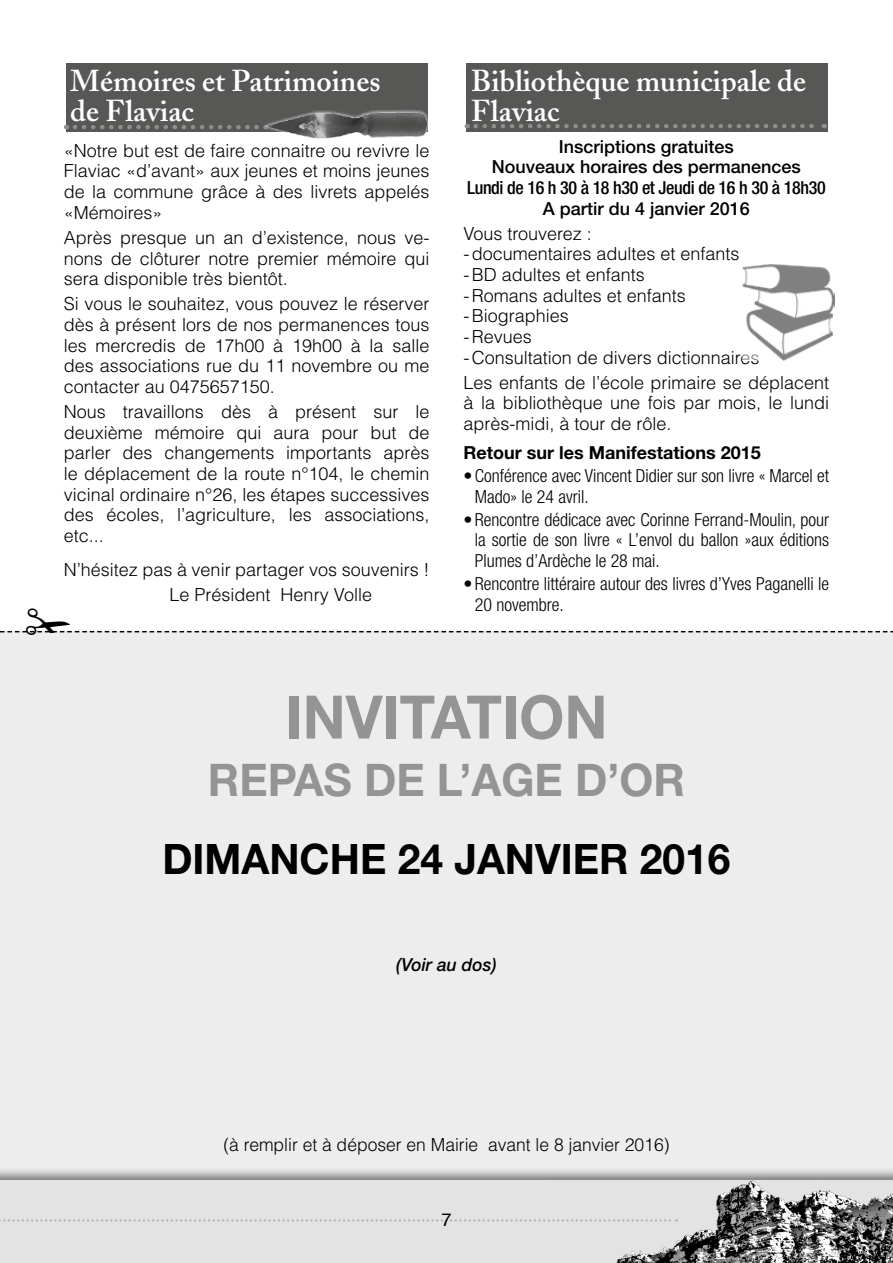
<style>
.page{position:relative;width:893px;height:1263px;background:#fff}
.page>*{position:absolute;margin:0;border:0;box-sizing:border-box;transform-origin:0 0}
.t1{font:700 60px "Helvetica Neue";color:#949494}
.t2{font:700 45px "Helvetica Neue";color:#949494}
.t3{font:700 42px "Helvetica Neue";color:#000}
.t4{font:600 30px/30px "Adobe Caslon";color:#fff}
.t5{font:300 18px/20.7px "Helvetica";color:#000;text-align:justify}
.t6{font:300 condensed 18px/20.7px "Helvetica Neue";color:#000}
.t7{font:500 18px/20.7px "Helvetica Neue";color:#000;text-align:center}
.t8{font:500 condensed 18px "Helvetica Neue";letter-spacing:-.02em;color:#000}
.t9{font:700 18px "Helvetica Neue";color:#000}
.t10{font:italic 500 18px "Helvetica Neue";color:#000}
.t11{font:18px "Helvetica";color:#000}
</style>
<div class="page">
<div style="left:0;top:631px;width:893px;height:632px;background:#ededed"></div>
<div style="left:0;top:1167px;width:893px;height:96px;background:#000;opacity:.5"></div>
<div style="left:0;top:1180px;width:893px;height:83px;background:#e3e3e3"></div>
<img style="left:549px;top:1178px;width:344px;height:85px">
<svg style="left:0;top:1219px;width:677px;height:2px"></svg>
<div style="left:66px;top:64px;width:361px;height:68px;background:#575756"></div>
<svg style="left:75px;top:125px;width:184px;height:4px"></svg>
<div style="left:467px;top:64px;width:361px;height:68px;background:#575756"></div>
<svg style="left:476px;top:124px;width:349px;height:4px"></svg>
<img style="left:742px;top:264px;width:92px;height:96px">
<img style="left:263px;top:109px;width:165px;height:30px">
<svg style="left:0;top:630px;width:893px;height:3px"></svg>
<h3 class="t4" style="left:70px;top:66px;width:312px">Mémoires et Patrimoines de Flaviac</h3>
<p class="t5" style="left:64px;top:140px;width:367px">«Notre but est de faire connaitre ou revivre le Flaviac «d’avant» aux jeunes et moins jeunes de la commune grâce à des livrets appelés «Mémoires»</p>
<p class="t5" style="left:64px;top:227px;width:367px">Après presque un an d’existence, nous ve&shy;nons de clôturer notre premier mémoire qui sera disponible très bientôt.</p>
<p class="t5" style="left:64px;top:293px;width:367px">Si vous le souhaitez, vous pouvez le réserver dès à présent lors de nos permanences tous les mercredis de 17h00 à 19h00 à la salle des associations rue du 11 novembre ou me contacter au 0475657150.</p>
<p class="t5" style="left:64px;top:401px;width:367px">Nous travaillons dès à présent sur le deuxième mémoire qui aura pour but de parler des changements importants après le déplacement de la route n°104, le chemin vicinal ordinaire n°26, les étapes successives des écoles, l’agriculture, les associations, etc...</p>
<p class="t5" style="left:170px;top:557px;width:261px;line-height:24.9px;text-indent:-106px">N’hésitez pas à venir partager vos souvenirs !<br>Le Président Henry Volle</p>
<h3 class="t4" style="left:471px;top:66px;width:337px">Bibliothèque municipale de<br>Flaviac</h3>
<p class="t7" style="left:492px;top:136px;width:310px">Inscriptions gratuites<br>Nouveaux horaires des permanences</p>
<p class="t8" style="left:467px;top:177px;width:360px">Lundi de 16 h 30 à 18 h30 et Jeudi de 16 h 30 à 18h30</p>
<p class="t7" style="left:543px;top:198px;width:209px">A partir du 4 janvier 2016</p>
<p class="t5" style="left:463px;top:223px;width:130px">Vous trouverez :</p>
<p class="t5" style="left:463px;top:243px;width:278px">- documentaires adultes et enfants</p>
<p class="t5" style="left:463px;top:264px;width:183px">- BD adultes et enfants</p>
<p class="t5" style="left:463px;top:285px;width:224px">- Romans adultes et enfants</p>
<p class="t5" style="left:463px;top:305px;width:107px">- Biographies</p>
<p class="t5" style="left:463px;top:326px;width:70px">- Revues</p>
<p class="t5" style="left:463px;top:345px;width:367px;line-height:24.9px">- Consultation de divers dictionnaires<br>Les enfants de l’école primaire se déplacent</p>
<p class="t5" style="left:463px;top:392px;width:367px">à la bibliothèque une fois par mois, le lundi après-midi, à tour de rôle.</p>
<p class="t9" style="left:463px;top:442px;width:299px">Retour sur les Manifestations 2015</p>
<p class="t6" style="left:475px;top:465px;width:356px;text-indent:-11px">• Conférence avec Vincent Didier sur son livre « Marcel et<br>Mado» le 24 avril.</p>
<p class="t6" style="left:475px;top:509px;width:356px;text-align:justify;text-indent:-11px">• Rencontre dédicace avec Corinne Ferrand-Moulin, pour la sortie de son livre « L’envol du ballon »aux éditions Plumes d’Ardèche le 28 mai.</p>
<p class="t6" style="left:475px;top:573px;width:356px;text-indent:-11px">• Rencontre littéraire autour des livres d’Yves Paganelli le<br>20 novembre.</p>
<h1 class="t1" style="left:285px;top:680px;width:324px">INVITATION</h1>
<h2 class="t2" style="left:208px;top:752px;width:479px">REPAS DE L’AGE D’OR</h2>
<h3 class="t3" style="left:162px;top:833px;width:570px">DIMANCHE 24 JANVIER 2016</h3>
<p class="t10" style="left:396px;top:954px;width:102px">(Voir au dos)</p>
<p class="t5" style="left:223px;top:1134px;width:448px">(à remplir et à déposer en Mairie avant le 8 janvier 2016)</p>
<p class="t11" style="left:441px;top:1207px;width:12px">7</p>
</div>
